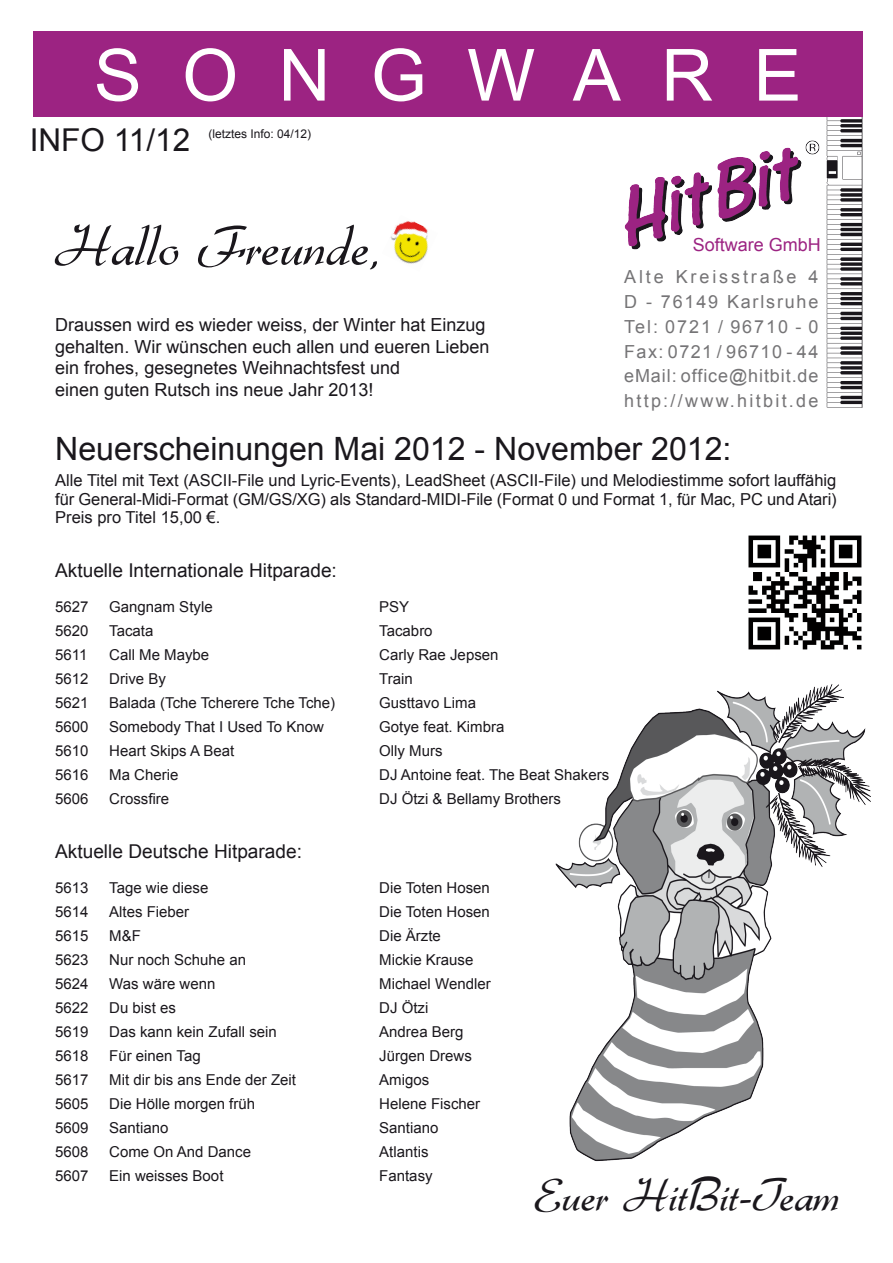
<style>
.page{position:relative;width:893px;height:1263px;background:#fff}
.page>*{position:absolute;margin:0;border:0;box-sizing:border-box;transform-origin:0 0}
.t1{font:72px "Arial";letter-spacing:.56em;color:#fff}
.t2{font:60px "Gabrielle";color:#1a171c}
.t3{font:48px "Gabrielle";color:#1a171c}
.t4{font:32.1px "Arial";color:#1a171c}
.t5{font:31.5px "Arial";color:#1a171c}
.t6{font:19.05px "Arial";color:#1a171c}
.t7{font:18px/21.6px "Arial";color:#1a171c}
.t8{font:18px/24.8px "Arial";letter-spacing:.08em;color:#757476;text-align:justify}
.t9{font:18px "Arial";color:#9c2382}
.t10{font:16.5px/18.5px "Arial";letter-spacing:-.01em;color:#1a171c;text-align:justify}
.t11{font:15px "Arial";color:#1a171c}
.t12{font:12px "Arial";color:#1a171c}
</style>
<div class="page">
<img style="left:555px;top:684px;width:316px;height:477px">
<img style="left:825px;top:115px;width:38px;height:293px">
<div style="left:33px;top:31px;width:829px;height:85px;background:#9c2382"></div>
<img style="left:624px;top:141px;width:195px;height:109px">
<img style="left:748px;top:535px;width:114px;height:115px">
<img style="left:390px;top:221px;width:38px;height:43px">
<h1 class="t1" style="left:94px;top:35px;width:709px">SONGWARE</h1>
<h3 class="t5" style="left:30px;top:122px;width:162px">INFO 11/12</h3>
<p class="t12" style="left:208px;top:127px;width:104px">(letztes Info: 04/12)</p>
<h2 class="t2" style="left:55px;top:210px;width:327px">Hallo Freunde,</h2>
<p class="t9" style="left:693px;top:234px;width:130px">Software GmbH</p>
<p class="t8" style="left:624px;top:265px;width:196px">Alte Kreisstraße 4<br>D - 76149 Karlsruhe Tel: 0721 / 96710 - 0<br>Fax: 0721 / 96710 - 44 eMail: office@hitbit.de http://www.hitbit.de</p>
<p class="t7" style="left:55px;top:314px;width:436px">Draussen wird es wieder weiss, der Winter hat Einzug gehalten. Wir wünschen euch allen und eueren Lieben ein frohes, gesegnetes Weihnachtsfest und<br>einen guten Rutsch ins neue Jahr 2013!</p>
<h3 class="t4" style="left:55px;top:431px;width:678px">Neuerscheinungen Mai 2012 - November 2012:</h3>
<p class="t10" style="left:55px;top:471px;width:783px">Alle Titel mit Text (ASCII-File und Lyric-Events), LeadSheet (ASCII-File) und Melodiestimme sofort lauffähig für General-Midi-Format (GM/GS/XG) als Standard-MIDI-File (Format 0 und Format 1, für Mac, PC und Atari)<br>Preis pro Titel 15,00 €.</p>
<p class="t6" style="left:55px;top:560px;width:283px">Aktuelle Internationale Hitparade:</p>
<p class="t11" style="left:55px;top:598px;width:35px">5627</p>
<p class="t11" style="left:109px;top:598px;width:105px">Gangnam Style</p>
<p class="t11" style="left:379px;top:598px;width:32px">PSY</p>
<p class="t11" style="left:55px;top:622px;width:35px">5620</p>
<p class="t11" style="left:109px;top:622px;width:46px">Tacata</p>
<p class="t11" style="left:379px;top:622px;width:55px">Tacabro</p>
<p class="t11" style="left:55px;top:646px;width:34px">5611</p>
<p class="t11" style="left:109px;top:646px;width:102px">Call Me Maybe</p>
<p class="t11" style="left:379px;top:646px;width:121px">Carly Rae Jepsen</p>
<p class="t11" style="left:55px;top:670px;width:35px">5612</p>
<p class="t11" style="left:109px;top:670px;width:58px">Drive By</p>
<p class="t11" style="left:379px;top:670px;width:35px">Train</p>
<p class="t11" style="left:55px;top:694px;width:35px">5621</p>
<p class="t11" style="left:109px;top:694px;width:227px">Balada (Tche Tcherere Tche Tche)</p>
<p class="t11" style="left:379px;top:694px;width:98px">Gusttavo Lima</p>
<p class="t11" style="left:55px;top:718px;width:35px">5600</p>
<p class="t11" style="left:109px;top:718px;width:216px">Somebody That I Used To Know</p>
<p class="t11" style="left:379px;top:718px;width:127px">Gotye feat. Kimbra</p>
<p class="t11" style="left:55px;top:742px;width:35px">5610</p>
<p class="t11" style="left:109px;top:742px;width:127px">Heart Skips A Beat</p>
<p class="t11" style="left:379px;top:742px;width:65px">Olly Murs</p>
<p class="t11" style="left:55px;top:766px;width:35px">5616</p>
<p class="t11" style="left:109px;top:766px;width:71px">Ma Cherie</p>
<p class="t11" style="left:379px;top:766px;width:231px">DJ Antoine feat. The Beat Shakers</p>
<p class="t11" style="left:55px;top:790px;width:35px">5606</p>
<p class="t11" style="left:109px;top:790px;width:62px">Crossfire</p>
<p class="t11" style="left:379px;top:790px;width:183px">DJ Ötzi &amp; Bellamy Brothers</p>
<p class="t6" style="left:55px;top:840px;width:248px">Aktuelle Deutsche Hitparade:</p>
<p class="t11" style="left:55px;top:879px;width:35px">5613</p>
<p class="t11" style="left:109px;top:879px;width:101px">Tage wie diese</p>
<p class="t11" style="left:379px;top:879px;width:112px">Die Toten Hosen</p>
<p class="t11" style="left:55px;top:903px;width:35px">5614</p>
<p class="t11" style="left:109px;top:903px;width:82px">Altes Fieber</p>
<p class="t11" style="left:379px;top:903px;width:112px">Die Toten Hosen</p>
<p class="t11" style="left:55px;top:927px;width:35px">5615</p>
<p class="t11" style="left:109px;top:927px;width:33px">M&amp;F</p>
<p class="t11" style="left:379px;top:927px;width:63px">Die Ärzte</p>
<p class="t11" style="left:55px;top:951px;width:35px">5623</p>
<p class="t11" style="left:109px;top:951px;width:138px">Nur noch Schuhe an</p>
<p class="t11" style="left:379px;top:951px;width:96px">Mickie Krause</p>
<p class="t11" style="left:55px;top:975px;width:35px">5624</p>
<p class="t11" style="left:109px;top:975px;width:108px">Was wäre wenn</p>
<p class="t11" style="left:379px;top:975px;width:113px">Michael Wendler</p>
<p class="t11" style="left:55px;top:999px;width:35px">5622</p>
<p class="t11" style="left:109px;top:999px;width:68px">Du bist es</p>
<p class="t11" style="left:379px;top:999px;width:51px">DJ Ötzi</p>
<p class="t11" style="left:55px;top:1023px;width:35px">5619</p>
<p class="t11" style="left:109px;top:1023px;width:169px">Das kann kein Zufall sein</p>
<p class="t11" style="left:379px;top:1023px;width:86px">Andrea Berg</p>
<p class="t11" style="left:55px;top:1047px;width:35px">5618</p>
<p class="t11" style="left:109px;top:1047px;width:93px">Für einen Tag</p>
<p class="t11" style="left:379px;top:1047px;width:94px">Jürgen Drews</p>
<p class="t11" style="left:55px;top:1071px;width:35px">5617</p>
<p class="t11" style="left:109px;top:1071px;width:188px">Mit dir bis ans Ende der Zeit</p>
<p class="t11" style="left:379px;top:1071px;width:52px">Amigos</p>
<p class="t11" style="left:55px;top:1095px;width:35px">5605</p>
<p class="t11" style="left:109px;top:1095px;width:147px">Die Hölle morgen früh</p>
<p class="t11" style="left:379px;top:1095px;width:102px">Helene Fischer</p>
<p class="t11" style="left:55px;top:1119px;width:35px">5609</p>
<p class="t11" style="left:109px;top:1119px;width:61px">Santiano</p>
<p class="t11" style="left:379px;top:1119px;width:61px">Santiano</p>
<p class="t11" style="left:55px;top:1143px;width:35px">5608</p>
<p class="t11" style="left:109px;top:1143px;width:143px">Come On And Dance</p>
<p class="t11" style="left:379px;top:1143px;width:51px">Atlantis</p>
<p class="t11" style="left:55px;top:1167px;width:35px">5607</p>
<p class="t11" style="left:109px;top:1167px;width:116px">Ein weisses Boot</p>
<p class="t11" style="left:379px;top:1167px;width:55px">Fantasy</p>
<h3 class="t3" style="left:534px;top:1166px;width:307px">Euer HitBit-Team</h3>
</div>
